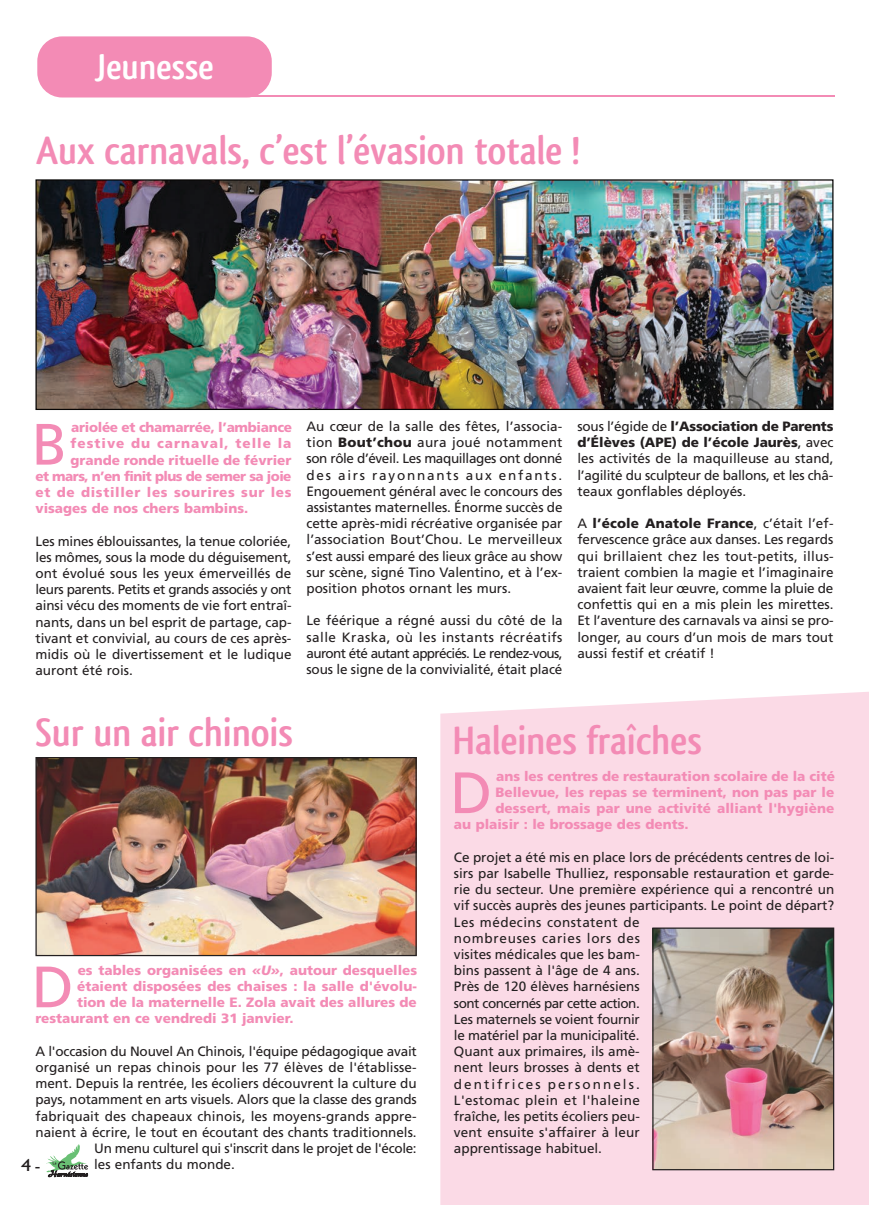
<style>
.page{position:relative;width:869px;height:1205px;background:#fff}
.page>*{position:absolute;margin:0;border:0;box-sizing:border-box;transform-origin:0 0}
.t1{font:58.25px "Frutiger";color:#f38bb5}
.t2{font:700 41.25px "Qlassik";color:#f38bb5}
.t3{font:700 37.5px "Qlassik";color:#fff}
.t4{font:17.5px "Gill Sans";color:#231f20;scale:1.16 1}
.t5{font:13.5px/16.2px "Frutiger";color:#231f20;text-align:justify}
.t6{font:900 13.5px "Frutiger";color:#f38bb5}
.t7{font:900 13.5px "Frutiger";letter-spacing:-.04em;color:#f38bb5}
.t8{font:900 13.5px "Frutiger";letter-spacing:.05em;color:#f38bb5}
.t9{font:900 13.5px "Frutiger";letter-spacing:-.02em;color:#f38bb5}
.t10{font:900 13.5px "Frutiger";letter-spacing:.075em;color:#f38bb5}
.s1{font-weight:900}
.s2{font-style:italic}
.s3{font-size:15px}
</style>
<div class="page">
<div style="left:37px;top:36px;width:234px;height:61px;background:#f38bb5;border-radius:25px"></div>
<hr style="left:206px;top:96px;width:627px;height:1px;background:#f38bb5">
<img style="left:37px;top:181px;width:794px;height:227px">
<div style="left:35px;top:179px;width:798px;height:231px;border:1px solid #070504"></div>
<div style="left:440px;top:692px;width:428px;height:513px;background:#fbdae6"></div>
<img style="left:654px;top:929px;width:177px;height:239px">
<div style="left:652px;top:927px;width:181px;height:243px;border:1px solid #231f20"></div>
<img style="left:37px;top:759px;width:377px;height:195px">
<div style="left:35px;top:757px;width:381px;height:199px;border:1px solid #231f20"></div>
<svg style="left:47px;top:1144px;width:41px;height:34px"></svg>
<h3 class="t3" style="left:96px;top:45px;width:120px">Jeunesse</h3>
<h2 class="t2" style="left:36px;top:127px;width:545px">Aux carnavals, c’est l’évasion totale !</h2>
<h1 class="t1" style="left:32px;top:421px;width:37px">B</h1>
<p class="t9" style="left:71px;top:422px;width:222px">ariolée et chamarrée, l’ambiance</p>
<p class="t10" style="left:70px;top:438px;width:222px">festive du carnaval, telle la</p>
<p class="t6" style="left:70px;top:454px;width:222px">grande ronde rituelle de février</p>
<p class="t7" style="left:35px;top:471px;width:257px">et mars, n’en finit plus de semer sa joie</p>
<p class="t8" style="left:35px;top:487px;width:257px">et de distiller les sourires sur les</p>
<p class="t6" style="left:35px;top:503px;width:214px">visages de nos chers bambins.</p>
<p class="t5" style="left:35px;top:534px;width:257px">Les mines éblouissantes, la tenue coloriée, les mômes, sous la mode du déguisement, ont évolué sous les yeux émerveillés de leurs parents. Petits et grands associés y ont ainsi vécu des moments de vie fort entraî&shy;nants, dans un bel esprit de partage, cap&shy;tivant et convivial, au cours de ces après&shy;midis où le divertissement et le ludique auront été rois.</p>
<p class="t5" style="left:306px;top:419px;width:257px">Au cœur de la salle des fêtes, l’associa&shy;tion <span class="s1">Bout’chou</span> aura joué notamment son rôle d’éveil. Les maquillages ont donné des airs rayonnants aux enfants.<br>Engouement général avec le concours des assistantes maternelles. Énorme succès de cette après-midi récréative organisée par l’association Bout’Chou. Le merveilleux s’est aussi emparé des lieux grâce au show sur scène, signé Tino Valentino, et à l’ex&shy;position photos ornant les murs.</p>
<p class="t5" style="left:306px;top:614px;width:257px">Le féérique a régné aussi du côté de la salle Kraska, où les instants récréatifs auront été autant appréciés. Le rendez-vous, sous le signe de la convivialité, était placé</p>
<p class="t5" style="left:577px;top:419px;width:257px">sous l’égide de <span class="s1">l’Association de Parents d’Élèves (APE) de l’école Jaurès</span>, avec les activités de la maquilleuse au stand, l’agilité du sculpteur de ballons, et les châ&shy;teaux gonflables déployés.</p>
<p class="t5" style="left:577px;top:516px;width:258px">A <span class="s1">l’école Anatole France</span>, c’était l’ef&shy;fervescence grâce aux danses. Les regards qui brillaient chez les tout-petits, illus&shy;traient combien la magie et l’imaginaire avaient fait leur œuvre, comme la pluie de confettis qui en a mis plein les mirettes.<br>Et l’aventure des carnavals va ainsi se pro&shy;longer, au cours d’un mois de mars tout aussi festif et créatif !</p>
<h2 class="t2" style="left:35px;top:708px;width:259px">Sur un air chinois</h2>
<h1 class="t1" style="left:32px;top:963px;width:44px">D</h1>
<p class="t6" style="left:78px;top:965px;width:341px">es tables organisées en <span class="s2">«U»</span>, autour desquelles</p>
<p class="t6" style="left:77px;top:981px;width:341px">étaient disposées des chaises : la salle d'évolu-</p>
<p class="t6" style="left:77px;top:997px;width:341px">tion de la maternelle E. Zola avait des allures de</p>
<p class="t6" style="left:35px;top:1013px;width:260px">restaurant en ce vendredi 31 janvier.</p>
<p class="t5" style="left:35px;top:1044px;width:383px;text-align:right">A l'occasion du Nouvel An Chinois, l'équipe pédagogique avait organisé un repas chinois pour les 77 élèves de l'établisse&shy;ment. Depuis la rentrée, les écoliers découvrent la culture du pays, notamment en arts visuels. Alors que la classe des grands fabriquait des chapeaux chinois, les moyens-grands appre&shy;naient à écrire, le tout en écoutant des chants traditionnels.<br>Un menu culturel qui s'inscrit dans le projet de l'école:</p>
<p class="t4" style="left:21px;top:1154px;width:18px">4<span class="s3">-</span></p>
<p class="t5" style="left:94px;top:1157px;width:142px">les enfants du monde.</p>
<h2 class="t2" style="left:453px;top:716px;width:250px">Haleines fraîches</h2>
<h1 class="t1" style="left:450px;top:769px;width:44px">D</h1>
<p class="t6" style="left:496px;top:770px;width:340px">ans les centres de restauration scolaire de la cité</p>
<p class="t6" style="left:495px;top:787px;width:340px">Bellevue, les repas se terminent, non pas par le</p>
<p class="t6" style="left:495px;top:803px;width:340px">dessert, mais par une activité alliant l'hygiène</p>
<p class="t6" style="left:453px;top:819px;width:236px">au plaisir : le brossage des dents.</p>
<p class="t5" style="left:453px;top:850px;width:382px;text-align:left">Ce projet a été mis en place lors de précédents centres de loi&shy;sirs par Isabelle Thulliez, responsable restauration et garde&shy;rie du secteur. Une première expérience qui a rencontré un vif succès auprès des jeunes participants. Le point de départ?<br>Les médecins constatent de<br>nombreuses caries lors des<br>visites médicales que les bam-<br>bins passent à l'âge de 4 ans.<br>Près de 120 élèves harnésiens<br>sont concernés par cette action.<br>Les maternels se voient fournir<br>le matériel par la municipalité.<br>Quant aux primaires, ils amè-<br>nent leurs brosses à dents et<br>dentifrices personnels.<br>L'estomac plein et l'haleine<br>fraîche, les petits écoliers peu-<br>vent ensuite s'affairer à leur<br>apprentissage habituel.</p>
</div>
